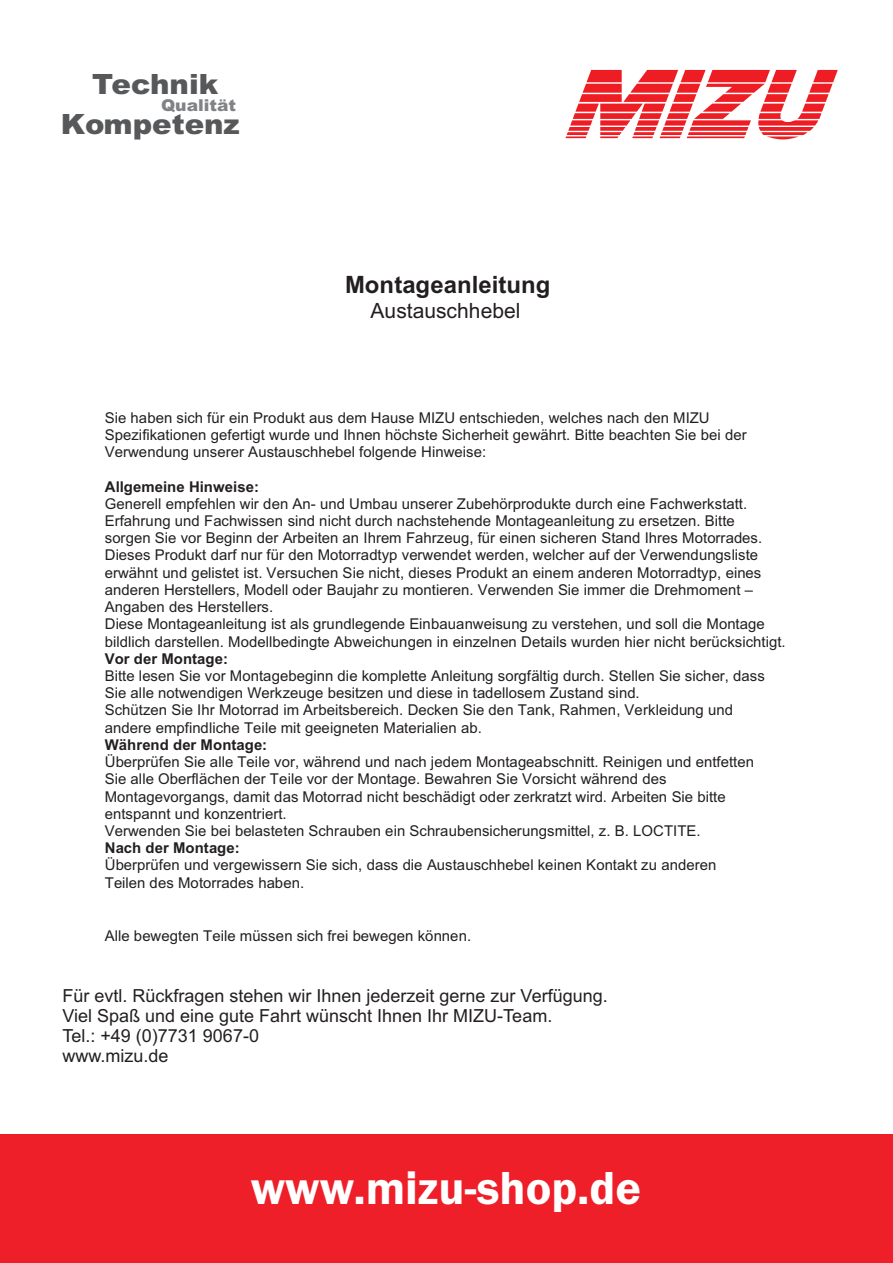
<style>
.page{position:relative;width:893px;height:1263px;background:#fff}
.page>*{position:absolute;margin:0;border:0;box-sizing:border-box;transform-origin:0 0}
.t1{font:600 48px "Franklin Gothic";color:#fff}
.t2{font:900 27.9px "Arial";color:#57585a;scale:1.05 1}
.t3{font:700 23.85px "Arial";color:#231f20}
.t4{font:21px "Arial";color:#231f20}
.t5{font:18px/20.1px "Arial";color:#231f20}
.t6{font:900 16.35px "Arial";color:#808285;scale:1.05 1}
.t7{font:14.85px/17.2px "Arial";color:#231f20}
.t8{font:700 14.85px "Arial";color:#231f20}
</style>
<div class="page">
<svg style="left:565px;top:70px;width:273px;height:69px"></svg>
<div style="left:0;top:1134px;width:893px;height:129px;background:#ee1f29"></div>
<h2 class="t2" style="left:92px;top:74px;width:122px">Technik</h2>
<p class="t6" style="left:161px;top:99px;width:73px">Qualität</p>
<h2 class="t2" style="left:61px;top:114px;width:172px">Kompetenz</h2>
<h3 class="t3" style="left:345px;top:276px;width:207px">Montageanleitung</h3>
<h3 class="t4" style="left:371px;top:303px;width:151px">Austauschhebel</h3>
<p class="t7" style="left:105px;top:410px;width:643px">Sie haben sich für ein Produkt aus dem Hause MIZU entschieden, welches nach den MIZU<br>Spezifikationen gefertigt wurde und Ihnen höchste Sicherheit gewährt. Bitte beachten Sie bei der<br>Verwendung unserer Austauschhebel folgende Hinweise:</p>
<p class="t8" style="left:105px;top:481px;width:156px">Allgemeine Hinweise:</p>
<p class="t7" style="left:105px;top:496px;width:682px">Generell empfehlen wir den An- und Umbau unserer Zubehörprodukte durch eine Fachwerkstatt.<br>Erfahrung und Fachwissen sind nicht durch nachstehende Montageanleitung zu ersetzen. Bitte<br>sorgen Sie vor Beginn der Arbeiten an Ihrem Fahrzeug, für einen sicheren Stand Ihres Motorrades.<br>Dieses Produkt darf nur für den Motorradtyp verwendet werden, welcher auf der Verwendungsliste erwähnt und gelistet ist. Versuchen Sie nicht, dieses Produkt an einem anderen Motorradtyp, eines anderen Herstellers, Modell oder Baujahr zu montieren. Verwenden Sie immer die Drehmoment – Angaben des Herstellers.<br>Diese Montageanleitung ist als grundlegende Einbauanweisung zu verstehen, und soll die Montage bildlich darstellen. Modellbedingte Abweichungen in einzelnen Details wurden hier nicht berücksichtigt.</p>
<p class="t8" style="left:105px;top:653px;width:125px">Vor der Montage:</p>
<p class="t7" style="left:105px;top:668px;width:661px">Bitte lesen Sie vor Montagebeginn die komplette Anleitung sorgfältig durch. Stellen Sie sicher, dass Sie alle notwendigen Werkzeuge besitzen und diese in tadellosem Zustand sind.<br>Schützen Sie Ihr Motorrad im Arbeitsbereich. Decken Sie den Tank, Rahmen, Verkleidung und andere empfindliche Teile mit geeigneten Materialien ab.</p>
<p class="t8" style="left:105px;top:739px;width:164px">Während der Montage:</p>
<p class="t7" style="left:105px;top:754px;width:651px">Überprüfen Sie alle Teile vor, während und nach jedem Montageabschnitt. Reinigen und entfetten Sie alle Oberflächen der Teile vor der Montage. Bewahren Sie Vorsicht während des Montagevorgangs, damit das Motorrad nicht beschädigt oder zerkratzt wird. Arbeiten Sie bitte entspannt und konzentriert.<br>Verwenden Sie bei belasteten Schrauben ein Schraubensicherungsmittel, z. B. LOCTITE.</p>
<p class="t8" style="left:105px;top:842px;width:136px">Nach der Montage:</p>
<p class="t7" style="left:105px;top:858px;width:613px">Überprüfen und vergewissern Sie sich, dass die Austauschhebel keinen Kontakt zu anderen<br>Teilen des Motorrades haben.</p>
<p class="t7" style="left:105px;top:928px;width:368px">Alle bewegten Teile müssen sich frei bewegen können.</p>
<p class="t5" style="left:62px;top:987px;width:547px">Für evtl. Rückfragen stehen wir Ihnen jederzeit gerne zur Verfügung.<br>Viel Spaß und eine gute Fahrt wünscht Ihnen Ihr MIZU-Team.<br>Tel.: +49 (0)7731 9067-0<br>www.mizu.de</p>
<h1 class="t1" style="left:251px;top:1170px;width:392px">www.mizu-shop.de</h1>
</div>
